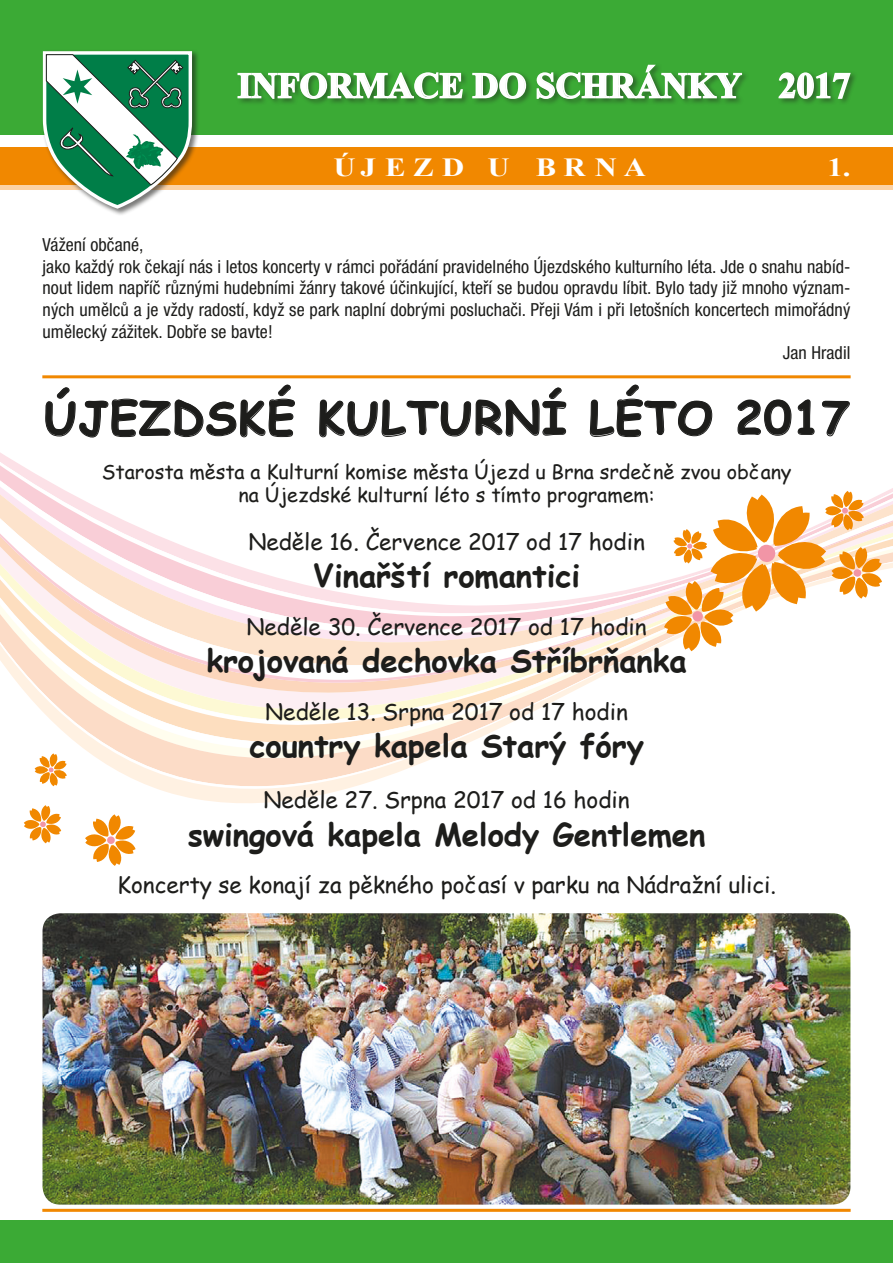
<style>
.page{position:relative;width:893px;height:1263px;background:#fff}
.page>*{position:absolute;margin:0;border:0;box-sizing:border-box;transform-origin:0 0}
.t1{font:700 45px "Comic Sans MS";letter-spacing:.03em;color:#1d1d1b}
.t2{font:700 36px "Times New Roman";color:#fff}
.t3{font:700 31.2px "Comic Sans MS";letter-spacing:-.005em;color:#1d1d1b}
.t4{font:700 26.1px "Times New Roman";letter-spacing:.24em;color:#fff;scale:1.18 1}
.t5{font:22.65px "Comic Sans MS";letter-spacing:-.005em;color:#1d1d1b}
.t6{font:19.8px "Comic Sans MS";letter-spacing:-.005em;color:#1d1d1b}
.t7{font:condensed 18px/21.6px "Helvetica Neue LT Pro";letter-spacing:.005em;color:#1d1d1b;text-align:justify}
</style>
<div class="page">
<hr style="left:0;top:185px;width:893px;height:4px;background:#fcd2a4">
<div style="left:0;top:1220px;width:893px;height:43px;background:#3baa35"></div>
<div style="left:0;top:0;width:893px;height:135px;background:#3baa35"></div>
<div style="left:0;top:148px;width:893px;height:37px;background:#f18800"></div>
<div style="left:41px;top:49px;width:158px;height:167px;background:#1d1d1b;opacity:.59"></div>
<svg style="left:41px;top:49px;width:153px;height:162px"></svg>
<div style="left:777px;top:70px;width:81px;height:36px;background:#1d1d1b;opacity:.45"></div>
<svg style="left:778px;top:71px;width:74px;height:29px"></svg>
<div style="left:236px;top:63px;width:513px;height:43px;background:#1d1d1b;opacity:.45"></div>
<svg style="left:237px;top:68px;width:227px;height:32px"></svg>
<svg style="left:471px;top:72px;width:56px;height:28px"></svg>
<svg style="left:536px;top:63px;width:207px;height:37px"></svg>
<svg style="left:6px;top:668px;width:612px;height:135px"></svg>
<svg style="left:0;top:452px;width:893px;height:216px"></svg>
<svg style="left:664px;top:491px;width:218px;height:160px"></svg>
<hr style="left:42px;top:375px;width:809px;height:3px;background:#f18800">
<svg style="left:85px;top:814px;width:51px;height:52px"></svg>
<svg style="left:35px;top:753px;width:32px;height:33px"></svg>
<svg style="left:24px;top:805px;width:37px;height:38px"></svg>
<svg style="left:45px;top:384px;width:250px;height:54px"></svg>
<svg style="left:319px;top:387px;width:247px;height:51px"></svg>
<svg style="left:590px;top:384px;width:122px;height:53px"></svg>
<svg style="left:737px;top:399px;width:78px;height:37px"></svg>
<svg style="left:822px;top:400px;width:28px;height:37px"></svg>
<img style="left:43px;top:913px;width:807px;height:291px">
<hr style="left:42px;top:1209px;width:809px;height:3px;background:#f18800">
<h2 class="t2" style="left:238px;top:61px;width:505px">INFORMACE DO SCHRÁNKY</h2>
<h2 class="t2" style="left:778px;top:61px;width:73px">2017</h2>
<h3 class="t4" style="left:333px;top:150px;width:266px">ÚJEZD U BRNA</h3>
<h3 class="t4" style="left:827px;top:150px;width:21px">1.</h3>
<p class="t7" style="left:43px;top:234px;width:103px">Vážení občané,</p>
<p class="t7" style="left:43px;top:255px;width:809px">jako každý rok čekají nás i letos koncerty v rámci pořádání pravidelného Újezdského kulturního léta. Jde o snahu nabíd&shy;nout lidem napříč různými hudebními žánry takové účinkující, kteří se budou opravdu líbit. Bylo tady již mnoho význam&shy;ných umělců a je vždy radostí, když se park naplní dobrými posluchači. Přeji Vám i při letošních koncertech mimořádný umělecký zážitek. Dobře se bavte!</p>
<p class="t7" style="left:783px;top:342px;width:69px">Jan Hradil</p>
<p class="t1" style="left:44px;top:385px;width:807px">ÚJEZDSKÉ KULTURNÍ LÉTO 2017</p>
<p class="t6" style="left:102px;top:457px;width:691px">Starosta města a Kulturní komise města Újezd u Brna srdečně zvou občany</p>
<p class="t6" style="left:238px;top:481px;width:418px">na Újezdské kulturní léto s tímto programem:</p>
<p class="t5" style="left:248px;top:525px;width:398px">Neděle 16. Července 2017 od 17 hodin</p>
<p class="t3" style="left:313px;top:553px;width:268px">Vinařští romantici</p>
<p class="t5" style="left:247px;top:610px;width:402px">Neděle 30. Července 2017 od 17 hodin</p>
<p class="t3" style="left:206px;top:638px;width:482px">krojovaná dechovka Stříbrňanka</p>
<p class="t5" style="left:265px;top:695px;width:364px">Neděle 13. Srpna 2017 od 17 hodin</p>
<p class="t3" style="left:249px;top:723px;width:396px">country kapela Starý fóry</p>
<p class="t5" style="left:263px;top:783px;width:368px">Neděle 27. Srpna 2017 od 16 hodin</p>
<p class="t3" style="left:188px;top:811px;width:519px">swingová kapela Melody Gentlemen</p>
<p class="t5" style="left:117px;top:868px;width:660px">Koncerty se konají za pěkného počasí v parku na Nádražní ulici.</p>
</div>
